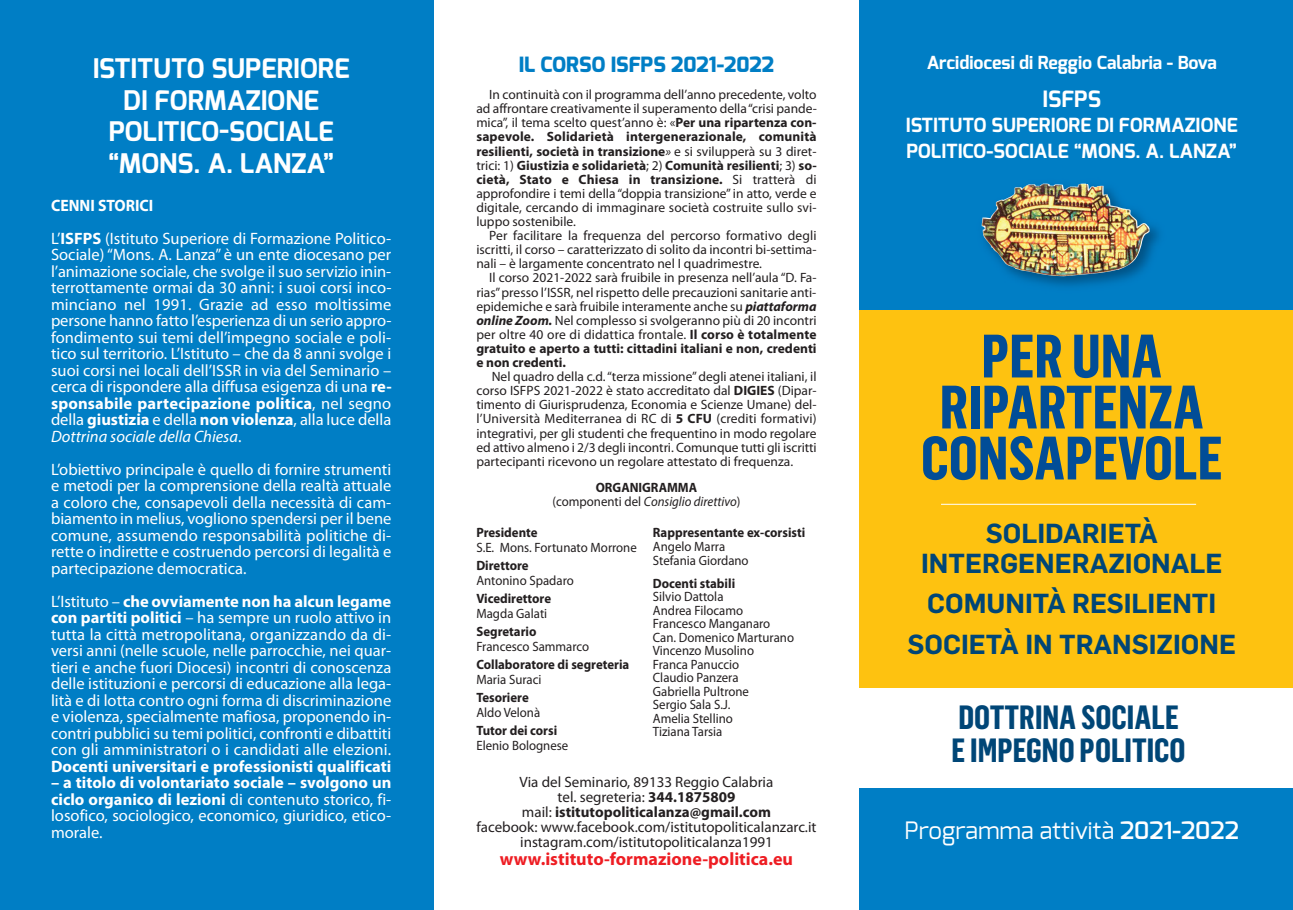
<style>
.page{position:relative;width:1293px;height:910px;background:#fff}
.page>*{position:absolute;margin:0;border:0;box-sizing:border-box;transform-origin:0 0}
.t1{font:700 60px/51px "Flama Condensed";color:#014d97;text-align:center}
.t2{font:700 33px/32.7px "Flama Condensed";color:#004677}
.t3{font:600 27px/30px "Flama";color:#004677;text-align:center}
.t4{font:700 27px/31.5px "Exo";color:#fff;text-align:center}
.t5{font:24px "Exo";color:#fff}
.t6{font:700 22.5px "Exo";color:#fff}
.t7{font:800 21px "Exo";color:#007ec5}
.t8{font:700 19.5px/25.5px "Exo";color:#fff}
.t9{font:700 18px "Myriad Pro";color:#ee1d23}
.t10{font:700 18px "Exo";color:#fff}
.t11{font:16.5px/16.5px "Myriad Pro";color:#fff;text-align:justify}
.t12{font:700 16.5px "Myriad Pro";color:#fff}
.t13{font:15px/15px "Myriad Pro";color:#231f20;text-align:center}
.t14{font:13.5px/14.1px "Myriad Pro";color:#231f20;text-align:justify}
.t15{font:13.5px/13.5px "Myriad Pro";color:#231f20;scale:.95 1}
.t16{font:700 13.5px "Myriad Pro";color:#231f20;scale:.95 1}
.t17{font:italic 13.5px/14.2px "Myriad Pro";color:#231f20;text-align:center;scale:.95 1}
.s1{font-weight:700}
.s2{font-style:italic}
.s3{font-weight:700;font-style:italic}
.s4{font-weight:700;font-style:normal}
.s5{font-style:normal}
.s6{font-weight:600}
</style>
<div class="page">
<div style="left:859px;top:0;width:434px;height:320px;background:#007ec5"></div>
<div style="left:859px;top:310px;width:434px;height:378px;background:#fec210"></div>
<div style="left:859px;top:788px;width:434px;height:122px;background:#007ec5"></div>
<img style="left:1017px;top:225px;width:142px;height:61px">
<img style="left:981px;top:183px;width:168px;height:94px">
<div style="left:0;top:0;width:434px;height:910px;background:#007ec5"></div>
<hr style="left:941px;top:504px;width:255px;height:1px;background:#fff">
<h3 class="t4" style="left:93px;top:55px;width:258px">ISTITUTO SUPERIORE<br>DI FORMAZIONE<br>POLITICO-SOCIALE “MONS. A. LANZA”</h3>
<p class="t11" style="left:51px;top:190px;width:342px;line-height:33px"><span class="s1">CENNI STORICI<br></span>L’<span class="s1">ISFPS</span> (Istituto Superiore di Formazione Politico-</p>
<p class="t11" style="left:51px;top:248px;width:342px">Sociale) “Mons. A. Lanza” è un ente diocesano per l’animazione sociale, che svolge il suo servizio inin&shy;terrottamente ormai da 30 anni: i suoi corsi inco&shy;minciano nel 1991. Grazie ad esso moltissime persone hanno fatto l’esperienza di un serio appro&shy;fondimento sui temi dell’impegno sociale e poli&shy;tico sul territorio. L’Istituto – che da 8 anni svolge i suoi corsi nei locali dell’ISSR in via del Seminario – cerca di rispondere alla diffusa esigenza di una <span class="s1">re&shy;sponsabile partecipazione politica</span>, nel segno della <span class="s1">giustizia</span> e della <span class="s1">non violenza</span>, alla luce della <span class="s2">Dottrina sociale della Chiesa</span>.</p>
<p class="t11" style="left:51px;top:462px;width:342px">L’obiettivo principale è quello di fornire strumenti e metodi per la comprensione della realtà attuale a coloro che, consapevoli della necessità di cam&shy;biamento in melius, vogliono spendersi per il bene comune, assumendo responsabilità politiche di&shy;rette o indirette e costruendo percorsi di legalità e partecipazione democratica.</p>
<p class="t11" style="left:51px;top:594px;width:342px">L’Istituto – <span class="s1">che ovviamente non ha alcun legame con partiti politici</span> – ha sempre un ruolo attivo in tutta la città metropolitana, organizzando da di&shy;versi anni (nelle scuole, nelle parrocchie, nei quar&shy;tieri e anche fuori Diocesi) incontri di conoscenza delle istituzioni e percorsi di educazione alla lega&shy;lità e di lotta contro ogni forma di discriminazione e violenza, specialmente mafiosa, proponendo in&shy;contri pubblici su temi politici, confronti e dibattiti con gli amministratori o i candidati alle elezioni.</p>
<p class="t12" style="left:51px;top:760px;width:342px">Docenti universitari e professionisti qualificati</p>
<p class="t11" style="left:51px;top:776px;width:342px"><span class="s1">– a titolo di volontariato sociale – svolgono un ciclo organico di lezioni</span> di contenuto storico, fi&shy;losofico, sociologico, economico, giuridico, etico&shy;morale.</p>
<p class="t7" style="left:519px;top:53px;width:257px">IL CORSO ISFPS 2021-2022</p>
<p class="t14" style="left:476px;top:89px;width:342px;text-indent:13px">In continuità con il programma dell’anno precedente, volto ad affrontare creativamente il superamento della “crisi pande&shy;mica”, il tema scelto quest’anno è: «<span class="s1">Per una ripartenza con&shy;sapevole. Solidarietà intergenerazionale, comunità resilienti, società in transizione</span><span class="s2">»</span> e si svilupperà su 3 diret&shy;trici: 1) <span class="s1">Giustizia e solidarietà</span>; 2) <span class="s1">Comunità resilienti</span>; 3) <span class="s1">so&shy;cietà, Stato e Chiesa in transizione.</span> Si tratterà di approfondire i temi della “doppia transizione” in atto, verde e digitale, cercando di immaginare società costruite sullo svi&shy;luppo sostenibile.</p>
<p class="t14" style="left:476px;top:230px;width:342px;text-indent:13px">Per facilitare la frequenza del percorso formativo degli iscritti, il corso – caratterizzato di solito da incontri bi-settima&shy;nali – è largamente concentrato nel I quadrimestre.</p>
<p class="t14" style="left:476px;top:272px;width:342px;text-indent:13px">Il corso 2021-2022 sarà fruibile in presenza nell’aula “D. Fa&shy;rias” presso l’ISSR, nel rispetto delle precauzioni sanitarie anti&shy;epidemiche e sarà fruibile interamente anche su <span class="s3">piattaforma online Zoom.</span> Nel complesso si svolgeranno più di 20 incontri per oltre 40 ore di didattica frontale. <span class="s1">Il corso è totalmente gratuito e aperto a tutti: cittadini italiani e non, credenti e non credenti.</span></p>
<p class="t14" style="left:476px;top:371px;width:342px;text-indent:15px">Nel quadro della c.d. “terza missione” degli atenei italiani, il corso ISFPS 2021-2022 è stato accreditato dal <span class="s1">DIGIES</span> (Dipar&shy;timento di Giurisprudenza, Economia e Scienze Umane) del&shy;l’Università Mediterranea di RC di <span class="s1">5 CFU</span> (crediti formativi) integrativi, per gli studenti che frequentino in modo regolare ed attivo almeno i 2/3 degli incontri. Comunque tutti gli iscritti partecipanti ricevono un regolare attestato di frequenza.</p>
<p class="t17" style="left:552px;top:482px;width:199px"><span class="s4">ORGANIGRAMMA<br></span><span class="s5">(componenti del</span> Consiglio direttivo<span class="s5">)</span></p>
<p class="t16" style="left:476px;top:528px;width:66px">Presidente</p>
<p class="t15" style="left:476px;top:541px;width:170px">S.E. Mons. Fortunato Morrone</p>
<p class="t16" style="left:476px;top:561px;width:57px">Direttore</p>
<p class="t15" style="left:476px;top:574px;width:104px">Antonino Spadaro</p>
<p class="t16" style="left:476px;top:594px;width:80px">Vicedirettore</p>
<p class="t15" style="left:476px;top:607px;width:76px">Magda Galati</p>
<p class="t16" style="left:476px;top:627px;width:65px">Segretario</p>
<p class="t15" style="left:476px;top:640px;width:120px">Francesco Sammarco</p>
<p class="t16" style="left:476px;top:660px;width:163px">Collaboratore di segreteria</p>
<p class="t15" style="left:476px;top:673px;width:70px">Maria Suraci</p>
<p class="t16" style="left:476px;top:693px;width:57px">Tesoriere</p>
<p class="t15" style="left:476px;top:706px;width:69px">Aldo Velonà</p>
<p class="t16" style="left:476px;top:726px;width:87px">Tutor dei corsi</p>
<p class="t15" style="left:476px;top:739px;width:98px">Elenio Bolognese</p>
<p class="t16" style="left:653px;top:528px;width:162px">Rappresentante ex-corsisti</p>
<p class="t15" style="left:653px;top:540px;width:102px;line-height:14.2px">Angelo Marra<br>Stefania Giordano</p>
<p class="t16" style="left:653px;top:578px;width:88px">Docenti stabili</p>
<p class="t15" style="left:653px;top:591px;width:150px">Silvio Dattola<br>Andrea Filocamo<br>Francesco Manganaro<br>Can. Domenico Marturano<br>Vincenzo Musolino<br>Franca Panuccio<br>Claudio Panzera<br>Gabriella Pultrone<br>Sergio Sala S.J.<br>Amelia Stellino<br>Tiziana Tarsia</p>
<p class="t13" style="left:476px;top:776px;width:342px">Via del Seminario, 89133 Reggio Calabria<br>tel. segreteria: <span class="s1">344.1875809<br></span>mail: <span class="s1">istitutopoliticalanza@gmail.com<br></span>facebook: www.facebook.com/istitutopoliticalanzarc.it instagram.com/istitutopoliticalanza1991</p>
<p class="t9" style="left:500px;top:853px;width:295px">www.istituto-formazione-politica.eu</p>
<p class="t10" style="left:926px;top:55px;width:291px">Arcidiocesi di Reggio Calabria - Bova</p>
<h3 class="t6" style="left:1042px;top:89px;width:60px">ISFPS</h3>
<p class="t8" style="left:906px;top:114px;width:333px">ISTITUTO SUPERIORE DI FORMAZIONE<br>POLITICO-SOCIALE “MONS. A. LANZA”</p>
<h1 class="t1" style="left:921px;top:331px;width:303px">PER UNA<br>RIPARTENZA<br>CONSAPEVOLE</h1>
<h3 class="t3" style="left:921px;top:519px;width:303px">SOLIDARIETÀ<br>INTERGENERAZIONALE</h3>
<h3 class="t3" style="left:907px;top:584px;width:330px;line-height:40.5px">COMUNITÀ RESILIENTI<br>SOCIETÀ IN TRANSIZIONE</h3>
<h2 class="t2" style="left:951px;top:701px;width:235px">DOTTRINA SOCIALE<br>E IMPEGNO POLITICO</h2>
<h3 class="t5" style="left:904px;top:816px;width:336px">Programma attività <span class="s6">2021-2022</span></h3>
</div>
